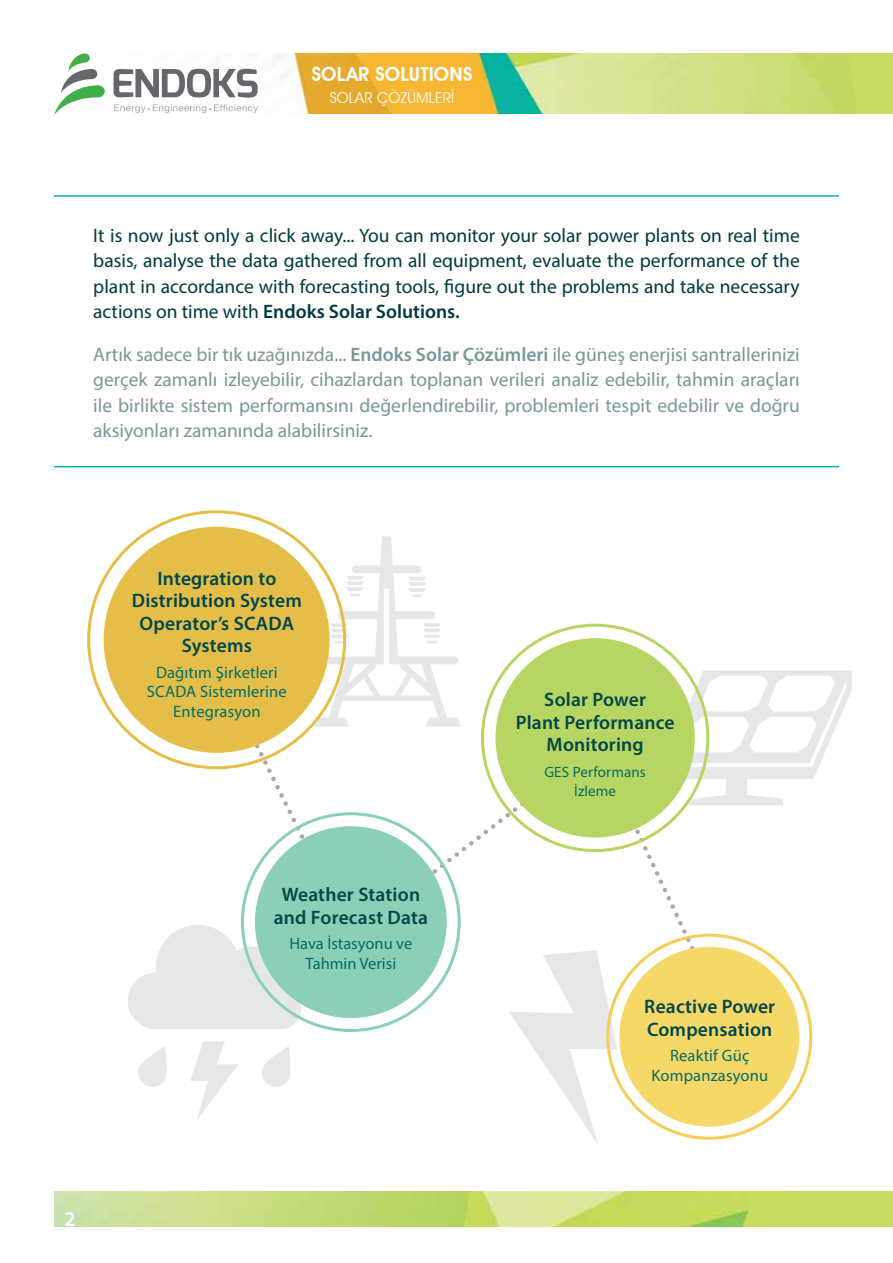
<style>
.page{position:relative;width:893px;height:1263px;background:#fff}
.page>*{position:absolute;margin:0;border:0;box-sizing:border-box;transform-origin:0 0}
.t1{font:600 21px "Myriad Pro";color:#fff}
.t2{font:19.5px/25.5px "Myriad Pro";color:#003a3f;text-align:justify}
.t3{font:600 19.5px/22.5px "Myriad Pro";letter-spacing:.01em;color:#004749;text-align:center}
.t4{font:600 19.5px "Avant Garde IT Cby BT";letter-spacing:.01em;color:#fff}
.t5{font:16.5px/19.5px "Myriad Pro";letter-spacing:.01em;color:#006e67;text-align:center}
.t6{font:15px/19.5px "Myriad Pro";letter-spacing:.01em;color:#006e67;text-align:center}
.t7{font:15px "Avant Garde IT Cby BT";letter-spacing:.01em;color:#fff}
.s1{font-weight:600}
</style>
<div class="page">
<svg style="left:314px;top:536px;width:146px;height:191px"></svg>
<svg style="left:128px;top:925px;width:173px;height:104px"></svg>
<svg style="left:138px;top:1047px;width:29px;height:40px"></svg>
<svg style="left:262px;top:1047px;width:29px;height:40px"></svg>
<svg style="left:190px;top:1041px;width:48px;height:79px"></svg>
<svg style="left:509px;top:950px;width:108px;height:194px"></svg>
<svg style="left:669px;top:670px;width:183px;height:135px"></svg>
<svg style="left:251px;top:736px;width:58px;height:109px"></svg>
<svg style="left:632px;top:821px;width:71px;height:144px"></svg>
<svg style="left:426px;top:796px;width:105px;height:83px"></svg>
<img style="left:54px;top:1191px;width:839px;height:35px">
<img style="left:98px;top:54px;width:795px;height:60px">
<div style="left:92px;top:85px;width:13px;height:12px;background:#40ae49;border-radius:50%"></div>
<svg style="left:54px;top:54px;width:44px;height:61px"></svg>
<svg style="left:114px;top:69px;width:144px;height:29px"></svg>
<svg style="left:114px;top:104px;width:144px;height:9px"></svg>
<hr style="left:54px;top:466px;width:785px;height:1px;background:#0bb3a0">
<hr style="left:54px;top:195px;width:785px;height:2px;background:#0bb3a0">
<div style="left:104px;top:527px;width:226px;height:226px;background:#e5be49;border-radius:50%"></div>
<div style="left:495px;top:638px;width:200px;height:199px;background:#b7d563;border-radius:50%"></div>
<div style="left:255px;top:826px;width:192px;height:192px;background:#8ccfb8;border-radius:50%"></div>
<div style="left:619px;top:947px;width:180px;height:180px;background:#f6d868;border-radius:50%"></div>
<p class="t4" style="left:312px;top:62px;width:162px">SOLAR SOLUTIONS</p>
<p class="t7" style="left:330px;top:89px;width:126px">SOLAR ÇÖZÜMLERİ</p>
<p class="t2" style="left:93px;top:222px;width:708px">It is now just only a click away... You can monitor your solar power plants on real time basis, analyse the data gathered from all equipment, evaluate the performance of the plant in accordance with forecasting tools, figure out the problems and take necessary actions on time with <span class="s1">Endoks Solar Solutions.</span></p>
<p class="t2" style="left:93px;top:341px;width:708px">Artık sadece bir tık uzağınızda... <span class="s1">Endoks Solar Çözümleri</span> ile güneş enerjisi santrallerinizi gerçek zamanlı izleyebilir, cihazlardan toplanan verileri analiz edebilir, tahmin araçları ile birlikte sistem performansını değerlendirebilir, problemleri tespit edebilir ve doğru aksiyonları zamanında alabilirsiniz.</p>
<p class="t3" style="left:132px;top:566px;width:172px">Integration to<br>Distribution System<br>Operator’s SCADA<br>Systems</p>
<p class="t5" style="left:147px;top:662px;width:141px">Dağıtım Şirketleri<br>SCADA Sistemlerine<br>Entegrasyon</p>
<p class="t3" style="left:274px;top:883px;width:156px">Weather Station and Forecast Data</p>
<p class="t5" style="left:290px;top:933px;width:124px">Hava İstasyonu ve<br>Tahmin Verisi</p>
<p class="t1" style="left:65px;top:1205px;width:13px">2</p>
<p class="t3" style="left:516px;top:688px;width:160px">Solar Power<br>Plant Performance<br>Monitoring</p>
<p class="t6" style="left:544px;top:762px;width:103px">GES Performans<br>İzleme</p>
<p class="t3" style="left:644px;top:995px;width:132px;text-align:left">Reactive Power<br>Compensation</p>
<p class="t5" style="left:651px;top:1045px;width:118px">Reaktif Güç<br>Kompanzasyonu</p>
</div>
